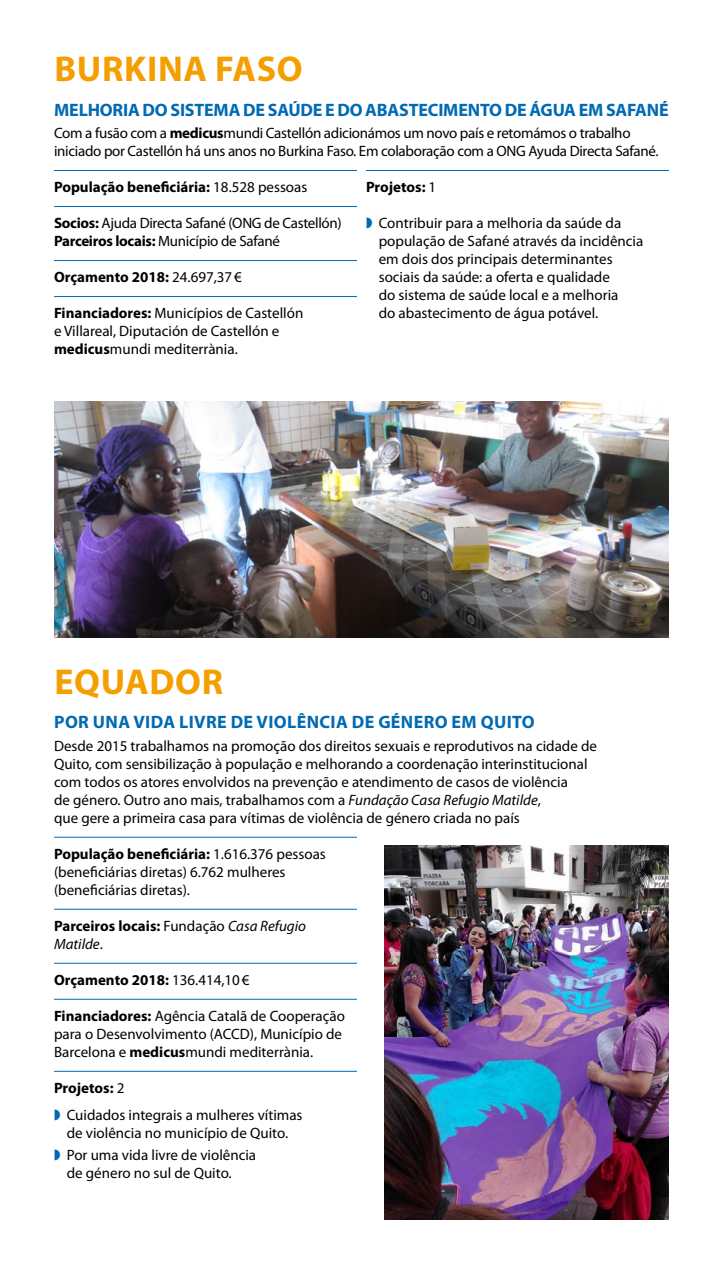
<style>
.page{position:relative;width:723px;height:1276px;background:#fff}
.page>*{position:absolute;margin:0;border:0;box-sizing:border-box;transform-origin:0 0}
.t1{font:700 36px "Myriad Pro";letter-spacing:.02em;color:#f49e00}
.t2{font:700 18px "Myriad Pro";letter-spacing:-.01em;color:#006ab3}
.t3{font:700 18px "Myriad Pro";letter-spacing:.02em;color:#006ab3}
.t4{font:15px/18px "Myriad Pro";color:#000}
.t5{font:15px/18px "Myriad Pro";letter-spacing:-.02em;color:#000}
.t6{font:700 15px "Myriad Pro";color:#000}
.t7{font:italic 15px/18px "Myriad Pro";color:#000}
.s1{font-weight:700}
.s2{font-weight:400}
.s3{color:#006ab3}
.s4{font-style:italic}
.s5{font-weight:700;font-style:normal}
.s6{font-style:normal}
</style>
<div class="page">
<img style="left:54px;top:401px;width:615px;height:237px">
<hr style="left:54px;top:170px;width:303px;height:1px;background:#006ab3">
<hr style="left:54px;top:206px;width:303px;height:1px;background:#006ab3">
<hr style="left:54px;top:260px;width:303px;height:1px;background:#006ab3">
<hr style="left:54px;top:296px;width:303px;height:1px;background:#006ab3">
<hr style="left:366px;top:170px;width:303px;height:1px;background:#006ab3">
<hr style="left:54px;top:837px;width:303px;height:1px;background:#006ab3">
<hr style="left:54px;top:909px;width:303px;height:1px;background:#006ab3">
<hr style="left:54px;top:963px;width:303px;height:1px;background:#006ab3">
<hr style="left:54px;top:999px;width:303px;height:1px;background:#006ab3">
<hr style="left:54px;top:1071px;width:303px;height:1px;background:#006ab3">
<img style="left:384px;top:845px;width:285px;height:374px">
<h1 class="t1" style="left:54px;top:49px;width:250px">BURKINA FASO</h1>
<p class="t2" style="left:54px;top:99px;width:616px">MELHORIA DO SISTEMA DE SAÚDE E DO ABASTECIMENTO DE ÁGUA EM SAFANÉ</p>
<p class="t5" style="left:54px;top:124px;width:606px">Com a fusão com a <span class="s1">medicus</span>mundi Castellón adicionámos um novo país e retomámos o trabalho iniciado por Castellón há uns anos no Burkina Faso. Em colaboração com a ONG Ayuda Directa Safané.</p>
<p class="t6" style="left:54px;top:179px;width:255px">População beneficiária: <span class="s2">18.528 pessoas</span></p>
<p class="t5" style="left:54px;top:214px;width:289px"><span class="s1">Socios:</span> Ajuda Directa Safané (ONG de Castellón)<br><span class="s1">Parceiros locais:</span> Município de Safané</p>
<p class="t6" style="left:54px;top:269px;width:189px">Orçamento 2018: <span class="s2">24.697,37€</span></p>
<p class="t4" style="left:54px;top:304px;width:251px"><span class="s1">Financiadores:</span> Municípios de Castellón e Villareal, Diputación de Castellón e <span class="s1">medicus</span>mundi mediterrània.</p>
<p class="t6" style="left:366px;top:179px;width:72px">Projetos: <span class="s2">1</span></p>
<p class="t4" style="left:379px;top:214px;width:266px;text-indent:-13px"><span class="s3">◗</span> Contribuir para a melhoria da saúde da população de Safané através da incidência em dois dos principais determinantes sociais da saúde: a oferta e qualidade<br>do sistema de saúde local e a melhoria<br>do abastecimento de água potável.</p>
<h1 class="t1" style="left:54px;top:661px;width:170px">EQUADOR</h1>
<p class="t3" style="left:54px;top:712px;width:482px">POR UNA VIDA LIVRE DE VIOLÊNCIA DE GÉNERO EM QUITO</p>
<p class="t4" style="left:54px;top:737px;width:544px">Desde 2015 trabalhamos na promoção dos direitos sexuais e reprodutivos na cidade de Quito, com sensibilização à população e melhorando a coordenação interinstitucional com todos os atores envolvidos na prevenção e atendimento de casos de violência<br>de género. Outro ano mais, trabalhamos com a <span class="s4">Fundação Casa Refugio Matilde</span>,<br>que gere a primeira casa para vítimas de violência de género criada no país</p>
<p class="t4" style="left:54px;top:845px;width:273px"><span class="s1">População beneficiária:</span> 1.616.376 pessoas (beneficiárias diretas) 6.762 mulheres (beneficiárias diretas).</p>
<p class="t7" style="left:54px;top:917px;width:254px"><span class="s5">Parceiros locais:</span> <span class="s6">Fundação</span> Casa Refugio<br>Matilde<span class="s6">.</span></p>
<p class="t6" style="left:54px;top:971px;width:197px">Orçamento 2018: <span class="s2">136.414,10€</span></p>
<p class="t4" style="left:54px;top:1007px;width:292px"><span class="s1">Financiadores:</span> Agência Catalã de Cooperação para o Desenvolvimento (ACCD), Município de<br>Barcelona e <span class="s1">medicus</span>mundi mediterrània.</p>
<p class="t4" style="left:54px;top:1074px;width:250px;line-height:27px"><span class="s1">Projetos:</span> 2<br><span class="s3">◗</span> Cuidados integrais a mulheres vítimas</p>
<p class="t4" style="left:54px;top:1122px;width:236px;line-height:22.5px;text-indent:13px">de violência no município de Quito. <span class="s3">◗</span> Por uma vida livre de violência</p>
<p class="t4" style="left:67px;top:1164px;width:166px">de género no sul de Quito.</p>
</div>
